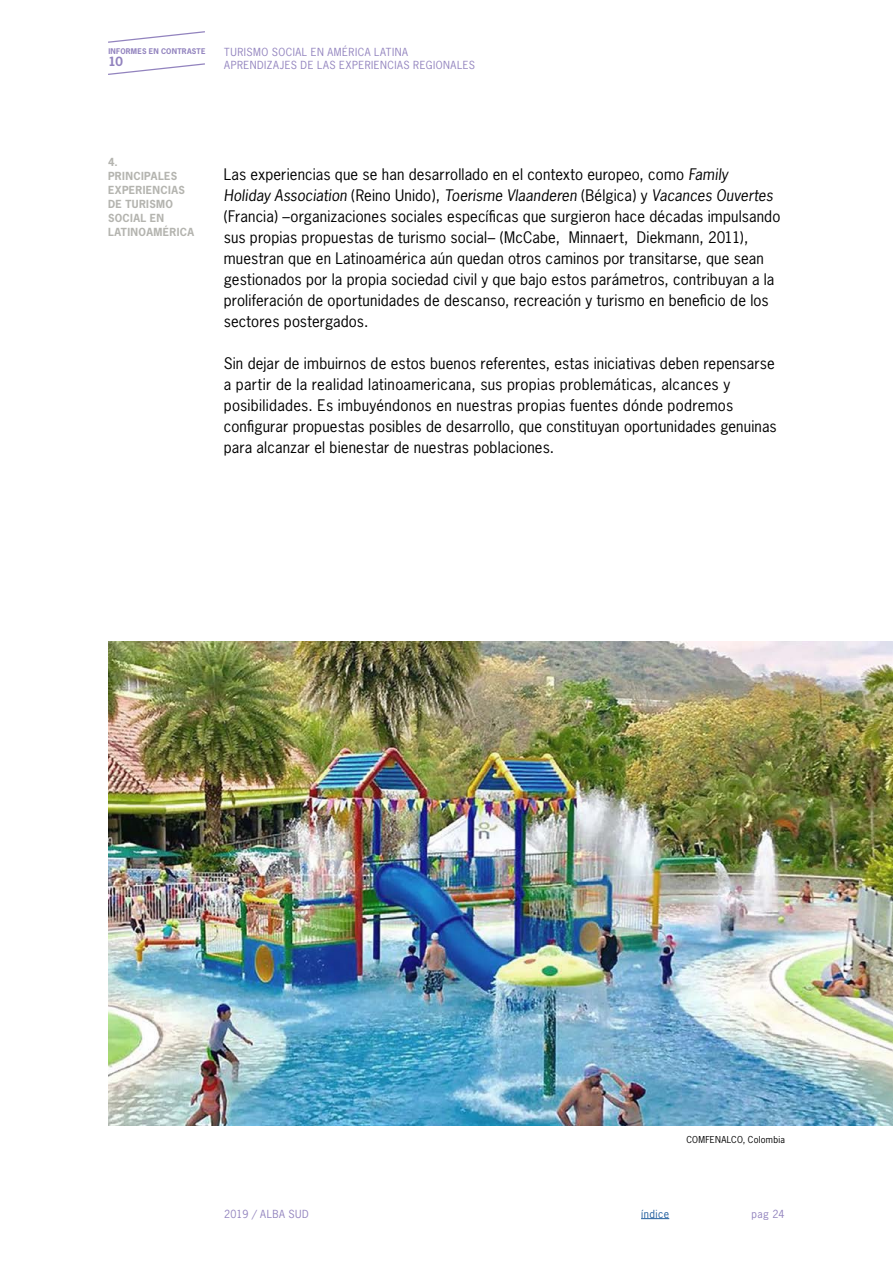
<style>
.page{position:relative;width:893px;height:1263px;background:#fff}
.page>*{position:absolute;margin:0;border:0;box-sizing:border-box;transform-origin:0 0}
.t1{font:15px/21px "News Gothic";letter-spacing:.01em;color:#000}
.t2{font:700 12px "News Gothic";color:#9283be}
.t3{font:10.5px/12.6px "News Gothic";letter-spacing:.05em;color:#9283be}
.t4{font:700 10.5px/14px "News Gothic";letter-spacing:.035em;color:#b4b4af}
.t5{font:10.5px "News Gothic";letter-spacing:.05em;color:#215e9e}
.t6{font:9px "News Gothic";letter-spacing:.03em;color:#000}
.t7{font:700 7.35px "News Gothic";letter-spacing:.03em;color:#9283be}
.s1{font-style:italic}
</style>
<div class="page">
<svg style="left:108px;top:63px;width:97px;height:12px"></svg>
<svg style="left:108px;top:31px;width:97px;height:12px"></svg>
<svg style="left:641px;top:1218px;width:28px;height:1px"></svg>
<img style="left:108px;top:641px;width:785px;height:484px">
<p class="t7" style="left:108px;top:46px;width:99px">INFORMES EN CONTRASTE</p>
<p class="t2" style="left:108px;top:54px;width:16px">10</p>
<p class="t3" style="left:224px;top:46px;width:252px">TURISMO SOCIAL EN AMÉRICA LATINA<br>APRENDIZAJES DE LAS EXPERIENCIAS REGIONALES</p>
<p class="t4" style="left:108px;top:155px;width:88px">4.<br>PRINCIPALES<br>EXPERIENCIAS<br>DE TURISMO<br>SOCIAL EN<br>LATINOAMÉRICA</p>
<p class="t1" style="left:224px;top:164px;width:558px">Las experiencias que se han desarrollado en el contexto europeo, como <span class="s1">Family<br>Holiday Association</span> (Reino Unido), <span class="s1">Toerisme Vlaanderen</span> (Bélgica) y <span class="s1">Vacances Ouvertes </span>(Francia) –organizaciones sociales específicas que surgieron hace décadas impulsando sus propias propuestas de turismo social– (McCabe, Minnaert, Diekmann, 2011), muestran que en Latinoamérica aún quedan otros caminos por transitarse, que sean gestionados por la propia sociedad civil y que bajo estos parámetros, contribuyan a la proliferación de oportunidades de descanso, recreación y turismo en beneficio de los sectores postergados.</p>
<p class="t1" style="left:224px;top:353px;width:554px">Sin dejar de imbuirnos de estos buenos referentes, estas iniciativas deben repensarse a partir de la realidad latinoamericana, sus propias problemáticas, alcances y posibilidades. Es imbuyéndonos en nuestras propias fuentes dónde podremos configurar propuestas posibles de desarrollo, que constituyan oportunidades genuinas para alcanzar el bienestar de nuestras poblaciones.</p>
<p class="t6" style="left:686px;top:1134px;width:100px">COMFENALCO, Colombia</p>
<p class="t3" style="left:224px;top:1207px;width:86px">2019 / ALBA SUD</p>
<p class="t5" style="left:641px;top:1207px;width:30px">índice</p>
<p class="t3" style="left:751px;top:1207px;width:35px">pag 24</p>
</div>
